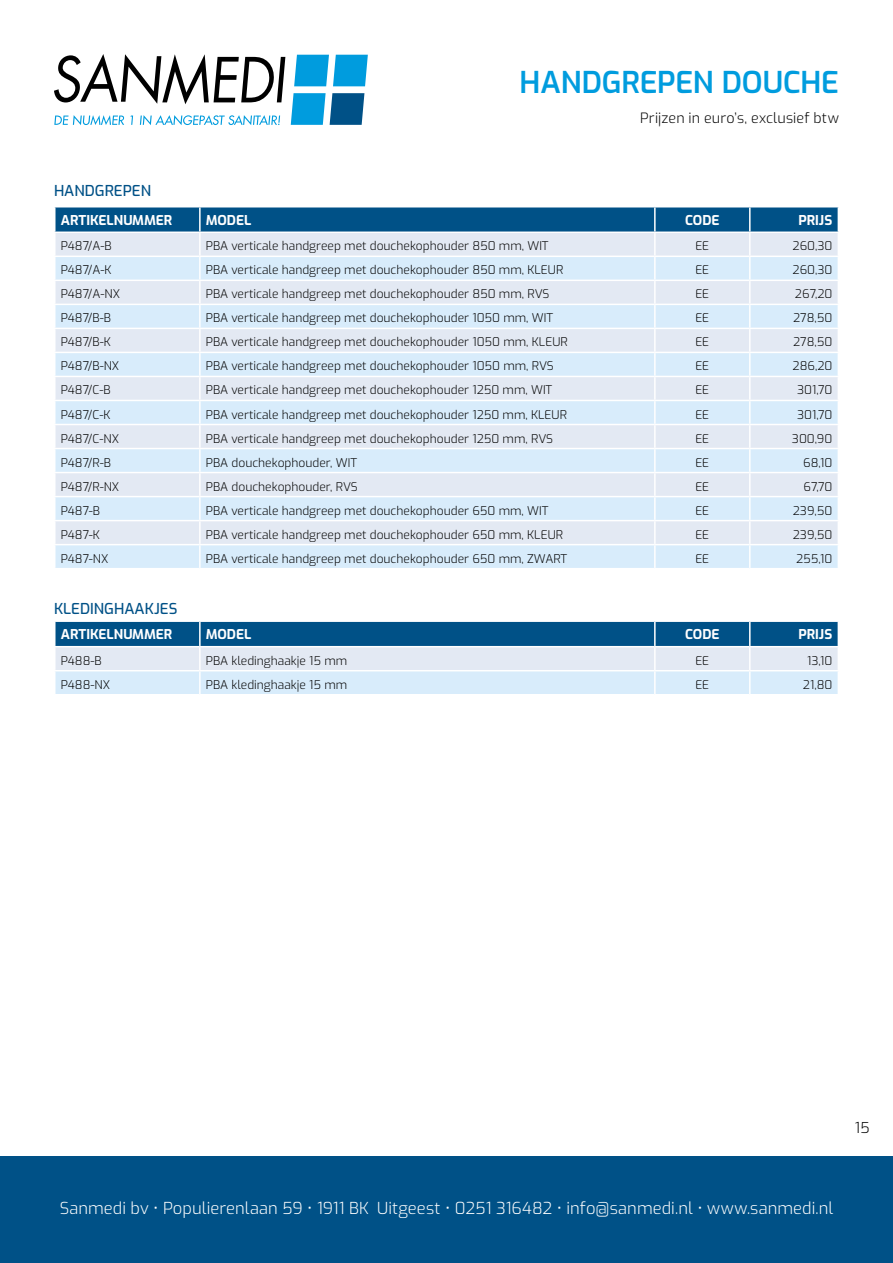
<style>
.page{position:relative;width:893px;height:1263px;background:#fff}
.page>*{position:absolute;margin:0;border:0;box-sizing:border-box;transform-origin:0 0}
.t1{font:600 30px "Exo";letter-spacing:-.005em;color:#009cde}
.t2{font:300 16.5px "Exo";letter-spacing:.005em;color:#fff}
.t3{font:500 15px "Exo";color:#005187}
.t4{font:300 15px "Exo";color:#000}
.t5{font:300 14.25px "Exo";letter-spacing:.01em;color:#000}
.t6{font:700 13.5px "Exo";color:#fff}
.t7{font:300 12px "Exo";color:#000}
</style>
<div class="page">
<svg style="left:54px;top:54px;width:231px;height:50px"></svg>
<svg style="left:294px;top:55px;width:74px;height:31px;background:#22a9e2"></svg>
<svg style="left:291px;top:93px;width:73px;height:32px;background:#2188bc"></svg>
<svg style="left:54px;top:115px;width:227px;height:10px"></svg>
<div style="left:0;top:1157px;width:893px;height:106px;background:#005187"></div>
<svg style="left:55px;top:207px;width:784px;height:361px;background:#d1e1f0"></svg>
<svg style="left:55px;top:621px;width:783px;height:73px;background:#97b9d2"></svg>
<h1 class="t1" style="left:520px;top:60px;width:321px">HANDGREPEN DOUCHE</h1>
<p class="t5" style="left:640px;top:108px;width:200px">Prijzen in euro’s, exclusief btw</p>
<p class="t3" style="left:54px;top:180px;width:99px">HANDGREPEN</p>
<p class="t6" style="left:61px;top:210px;width:113px">ARTIKELNUMMER</p>
<p class="t6" style="left:206px;top:210px;width:47px">MODEL</p>
<p class="t6" style="left:685px;top:210px;width:36px">CODE</p>
<p class="t6" style="left:798px;top:210px;width:35px">PRIJS</p>
<p class="t7" style="left:61px;top:237px;width:52px">P487/A-B</p>
<p class="t7" style="left:206px;top:237px;width:344px">PBA verticale handgreep met douchekophouder 850 mm, WIT</p>
<p class="t7" style="left:695px;top:237px;width:15px">EE</p>
<p class="t7" style="left:793px;top:237px;width:41px">260,30</p>
<p class="t7" style="left:61px;top:261px;width:52px">P487/A-K</p>
<p class="t7" style="left:206px;top:261px;width:359px">PBA verticale handgreep met douchekophouder 850 mm, KLEUR</p>
<p class="t7" style="left:695px;top:261px;width:15px">EE</p>
<p class="t7" style="left:793px;top:261px;width:41px">260,30</p>
<p class="t7" style="left:61px;top:285px;width:61px">P487/A-NX</p>
<p class="t7" style="left:206px;top:285px;width:345px">PBA verticale handgreep met douchekophouder 850 mm, RVS</p>
<p class="t7" style="left:695px;top:285px;width:15px">EE</p>
<p class="t7" style="left:795px;top:285px;width:39px">267,20</p>
<p class="t7" style="left:61px;top:309px;width:52px">P487/B-B</p>
<p class="t7" style="left:206px;top:309px;width:349px">PBA verticale handgreep met douchekophouder 1050 mm, WIT</p>
<p class="t7" style="left:695px;top:309px;width:15px">EE</p>
<p class="t7" style="left:793px;top:309px;width:41px">278,50</p>
<p class="t7" style="left:61px;top:333px;width:52px">P487/B-K</p>
<p class="t7" style="left:206px;top:333px;width:363px">PBA verticale handgreep met douchekophouder 1050 mm, KLEUR</p>
<p class="t7" style="left:695px;top:333px;width:15px">EE</p>
<p class="t7" style="left:793px;top:333px;width:41px">278,50</p>
<p class="t7" style="left:61px;top:357px;width:60px">P487/B-NX</p>
<p class="t7" style="left:206px;top:357px;width:349px">PBA verticale handgreep met douchekophouder 1050 mm, RVS</p>
<p class="t7" style="left:695px;top:357px;width:15px">EE</p>
<p class="t7" style="left:793px;top:357px;width:41px">286,20</p>
<p class="t7" style="left:61px;top:381px;width:51px">P487/C-B</p>
<p class="t7" style="left:206px;top:381px;width:348px">PBA verticale handgreep met douchekophouder 1250 mm, WIT</p>
<p class="t7" style="left:695px;top:381px;width:15px">EE</p>
<p class="t7" style="left:797px;top:381px;width:37px">301,70</p>
<p class="t7" style="left:61px;top:405px;width:51px">P487/C-K</p>
<p class="t7" style="left:206px;top:405px;width:363px">PBA verticale handgreep met douchekophouder 1250 mm, KLEUR</p>
<p class="t7" style="left:695px;top:405px;width:15px">EE</p>
<p class="t7" style="left:797px;top:405px;width:37px">301,70</p>
<p class="t7" style="left:61px;top:429px;width:60px">P487/C-NX</p>
<p class="t7" style="left:206px;top:429px;width:349px">PBA verticale handgreep met douchekophouder 1250 mm, RVS</p>
<p class="t7" style="left:695px;top:429px;width:15px">EE</p>
<p class="t7" style="left:792px;top:429px;width:42px">300,90</p>
<p class="t7" style="left:61px;top:453px;width:52px">P487/R-B</p>
<p class="t7" style="left:206px;top:453px;width:153px">PBA douchekophouder, WIT</p>
<p class="t7" style="left:695px;top:453px;width:15px">EE</p>
<p class="t7" style="left:803px;top:453px;width:31px">68,10</p>
<p class="t7" style="left:61px;top:477px;width:60px">P487/R-NX</p>
<p class="t7" style="left:206px;top:477px;width:153px">PBA douchekophouder, RVS</p>
<p class="t7" style="left:695px;top:477px;width:15px">EE</p>
<p class="t7" style="left:803px;top:477px;width:30px">67,70</p>
<p class="t7" style="left:61px;top:501px;width:41px">P487-B</p>
<p class="t7" style="left:206px;top:501px;width:344px">PBA verticale handgreep met douchekophouder 650 mm, WIT</p>
<p class="t7" style="left:695px;top:501px;width:15px">EE</p>
<p class="t7" style="left:793px;top:501px;width:41px">239,50</p>
<p class="t7" style="left:61px;top:525px;width:41px">P487-K</p>
<p class="t7" style="left:206px;top:525px;width:359px">PBA verticale handgreep met douchekophouder 650 mm, KLEUR</p>
<p class="t7" style="left:695px;top:525px;width:15px">EE</p>
<p class="t7" style="left:793px;top:525px;width:41px">239,50</p>
<p class="t7" style="left:61px;top:549px;width:49px">P487-NX</p>
<p class="t7" style="left:206px;top:549px;width:363px">PBA verticale handgreep met douchekophouder 650 mm, ZWART</p>
<p class="t7" style="left:695px;top:549px;width:15px">EE</p>
<p class="t7" style="left:796px;top:549px;width:38px">255,10</p>
<p class="t3" style="left:54px;top:598px;width:125px">KLEDINGHAAKJES</p>
<p class="t6" style="left:61px;top:624px;width:113px">ARTIKELNUMMER</p>
<p class="t6" style="left:206px;top:624px;width:47px">MODEL</p>
<p class="t6" style="left:685px;top:624px;width:36px">CODE</p>
<p class="t6" style="left:798px;top:624px;width:35px">PRIJS</p>
<p class="t7" style="left:61px;top:651px;width:43px">P488-B</p>
<p class="t7" style="left:206px;top:651px;width:143px">PBA kledinghaakje 15 mm</p>
<p class="t7" style="left:695px;top:651px;width:15px">EE</p>
<p class="t7" style="left:807px;top:651px;width:27px">13,10</p>
<p class="t7" style="left:61px;top:676px;width:51px">P488-NX</p>
<p class="t7" style="left:206px;top:676px;width:143px">PBA kledinghaakje 15 mm</p>
<p class="t7" style="left:695px;top:676px;width:15px">EE</p>
<p class="t7" style="left:803px;top:676px;width:31px">21,80</p>
<p class="t4" style="left:855px;top:1117px;width:16px">15</p>
<h2 class="t2" style="left:60px;top:1196px;width:775px">Sanmedi bv • Populierenlaan 59 • 1911 BK Uitgeest • 0251 316482 • info@sanmedi.nl • www.sanmedi.nl</h2>
</div>
